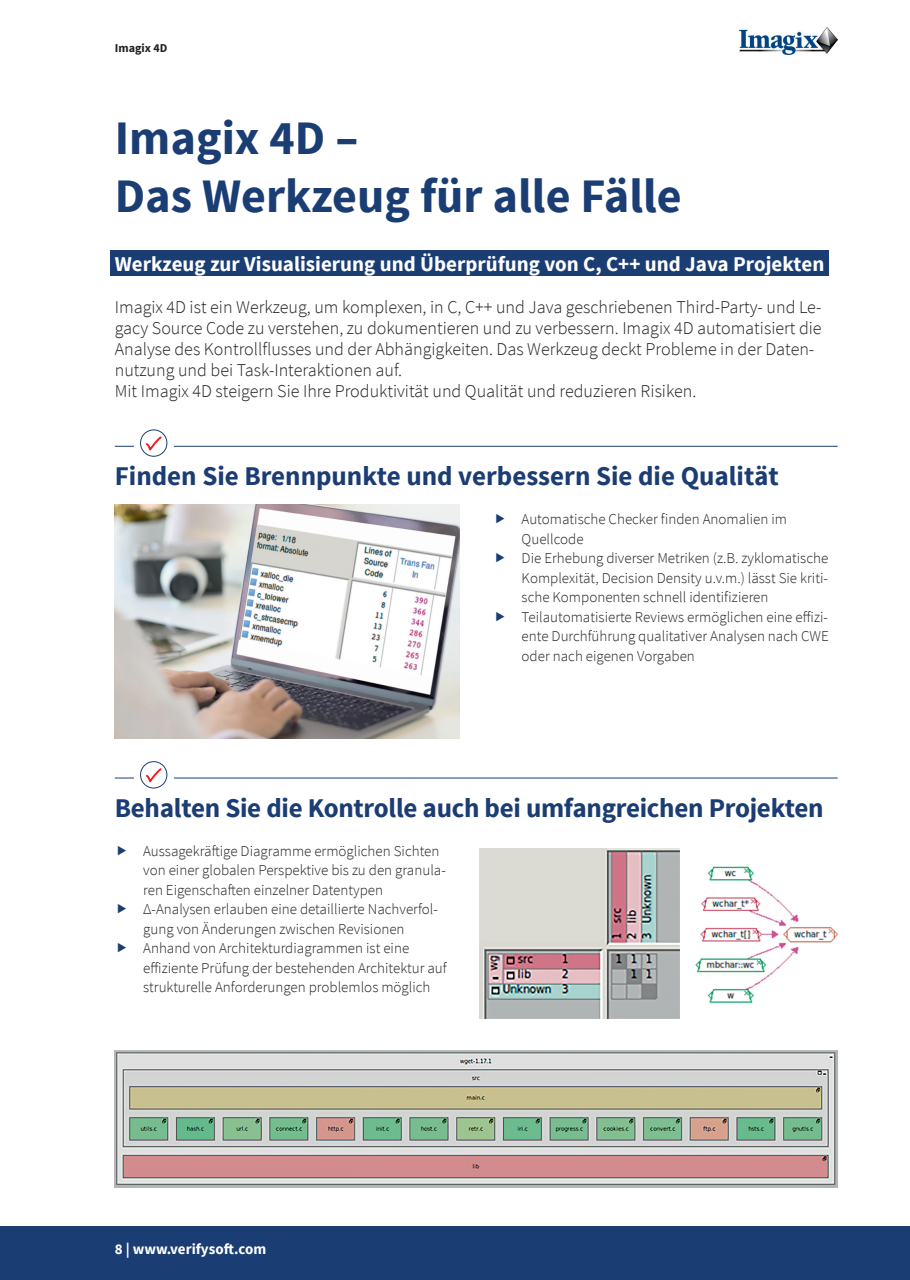
<style>
.page{position:relative;width:910px;height:1280px;background:#fff}
.page>*{position:absolute;margin:0;border:0;box-sizing:border-box;transform-origin:0 0}
.t1{font:700 48px/58.5px "Source Sans Pro";color:#1a3d74}
.t2{font:700 27px "Source Sans Pro";letter-spacing:-.01em;color:#1b3d74}
.t3{font:700 21px "Source Sans Pro";color:#fff}
.t4{font:300 18px/21px "Source Sans Pro";color:#231f20}
.t5{font:300 15px/19.5px "Source Sans Pro";color:#231f20}
.t6{font:700 15px "Source Sans Pro";color:#fff}
.t7{font:700 12px "Source Sans Pro";color:#231f20}
</style>
<div class="page">
<svg style="left:115px;top:446px;width:19px;height:1px"></svg>
<hr style="left:174px;top:446px;width:664px;height:1px;background:#1a3d74">
<div style="left:140px;top:430px;width:27px;height:27px;border:1px solid #1a3d74;border-radius:50%"></div>
<svg style="left:146px;top:436px;width:16px;height:14px"></svg>
<svg style="left:115px;top:778px;width:19px;height:1px"></svg>
<hr style="left:174px;top:778px;width:664px;height:1px;background:#1a3d74">
<div style="left:140px;top:761px;width:27px;height:27px;border:1px solid #1a3d74;border-radius:50%"></div>
<svg style="left:146px;top:768px;width:16px;height:14px"></svg>
<img style="left:480px;top:848px;width:200px;height:171px">
<img style="left:115px;top:1051px;width:723px;height:136px">
<img style="left:115px;top:505px;width:344px;height:234px">
<div style="left:0;top:1226px;width:910px;height:54px;background:#1a3d74"></div>
<img style="left:739px;top:27px;width:98px;height:27px">
<div style="left:111px;top:251px;width:718px;height:25px;background:#1a3d74"></div>
<img style="left:695px;top:866px;width:144px;height:137px">
<p class="t7" style="left:115px;top:40px;width:54px">Imagix 4D</p>
<h1 class="t1" style="left:115px;top:110px;width:568px">Imagix 4D –<br>Das Werkzeug für alle Fälle</h1>
<h3 class="t3" style="left:115px;top:250px;width:711px">Werkzeug zur Visualisierung und Überprüfung von C, C++ und Java Projekten</h3>
<p class="t4" style="left:115px;top:296px;width:708px">Imagix 4D ist ein Werkzeug, um komplexen, in C, C++ und Java geschriebenen Third-Party- und Le&shy;gacy Source Code zu verstehen, zu dokumentieren und zu verbessern. Imagix 4D automatisiert die Analyse des Kontrollflusses und der Abhängigkeiten. Das Werkzeug deckt Probleme in der Daten&shy;nutzung und bei Task-Interaktionen auf.<br>Mit Imagix 4D steigern Sie Ihre Produktivität und Qualität und reduzieren Risiken.</p>
<h2 class="t2" style="left:115px;top:459px;width:665px">Finden Sie Brennpunkte und verbessern Sie die Qualität</h2>
<p class="t5" style="left:522px;top:510px;width:309px">Automatische Checker finden Anomalien im Quellcode<br>Die Erhebung diverser Metriken (z.B. zyklomatische Komplexität, Decision Density u.v.m.) lässt Sie kriti&shy;sche Komponenten schnell identifizieren Teilautomatisierte Reviews ermöglichen eine effizi&shy;ente Durchführung qualitativer Analysen nach CWE oder nach eigenen Vorgaben</p>
<h2 class="t2" style="left:115px;top:791px;width:710px">Behalten Sie die Kontrolle auch bei umfangreichen Projekten</h2>
<p class="t5" style="left:143px;top:841px;width:305px">Aussagekräftige Diagramme ermöglichen Sichten von einer globalen Perspektive bis zu den granula&shy;ren Eigenschaften einzelner Datentypen Δ-Analysen erlauben eine detaillierte Nachverfol&shy;gung von Änderungen zwischen Revisionen Anhand von Architekturdiagrammen ist eine effiziente Prüfung der bestehenden Architektur auf strukturelle Anforderungen problemlos möglich</p>
<p class="t6" style="left:115px;top:1240px;width:153px">8 | www.verifysoft.com</p>
</div>
